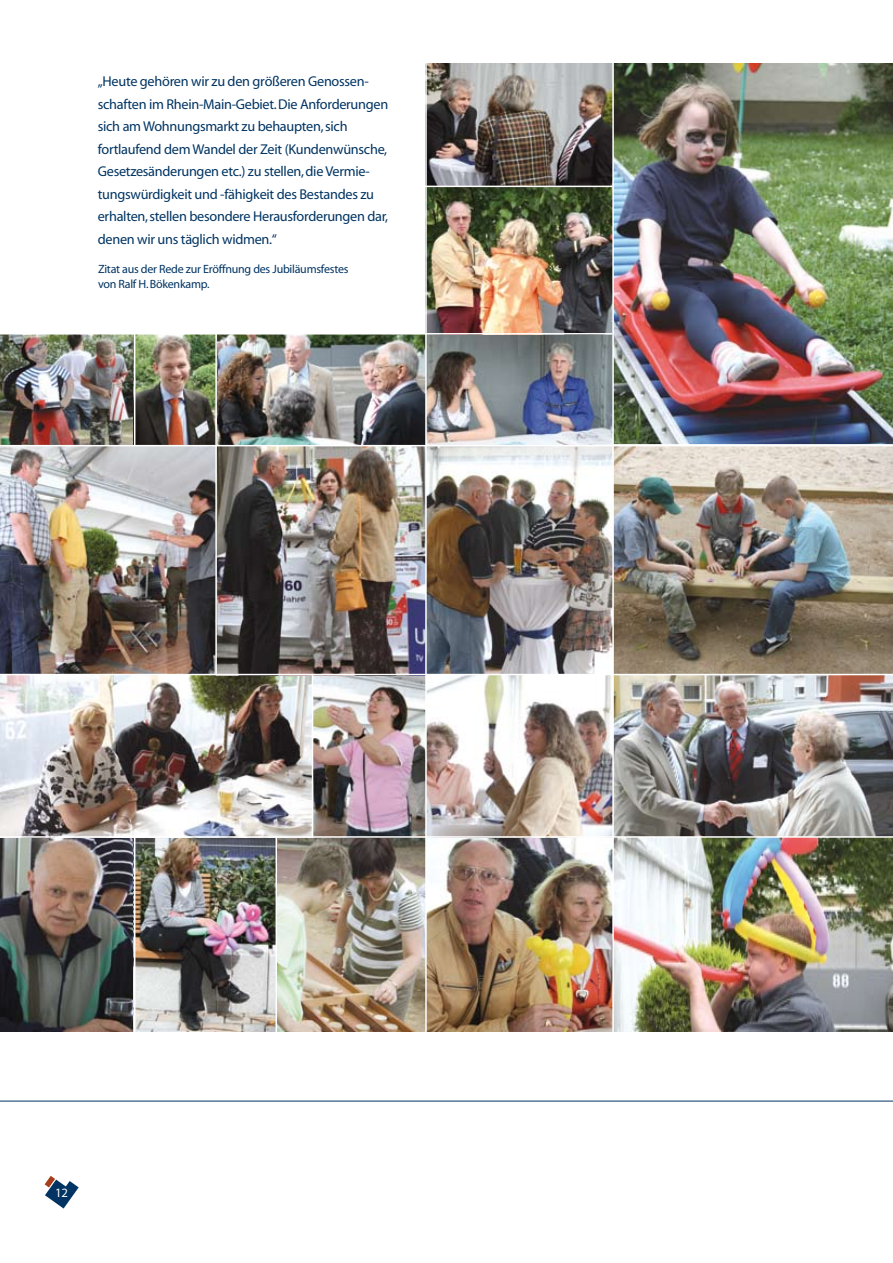
<style>
.page{position:relative;width:893px;height:1263px;background:#fff}
.page>*{position:absolute;margin:0;border:0;box-sizing:border-box;transform-origin:0 0}
.t1{font:14.25px/22.5px "Myriad";letter-spacing:-.02em;color:#013462}
.t2{font:12.75px "Myriad";color:#fff}
.t3{font:12px/15px "Myriad";letter-spacing:-.02em;color:#013462}
</style>
<div class="page">
<img style="left:614px;top:64px;width:279px;height:967px">
<img style="left:0;top:334px;width:612px;height:697px">
<hr style="left:610px;top:444px;width:283px;height:2px;background:#fff">
<svg style="left:45px;top:1176px;width:34px;height:32px"></svg>
<hr style="left:0;top:1101px;width:893px;height:1px;background:#013462">
<img style="left:427px;top:64px;width:185px;height:269px">
<hr style="left:413px;top:186px;width:199px;height:1px;background:#fff">
<hr style="left:0;top:445px;width:893px;height:1px;background:#fff">
<hr style="left:0;top:674px;width:893px;height:1px;background:#fff">
<hr style="left:0;top:836px;width:893px;height:2px;background:#fff">
<hr style="left:425px;top:53px;width:2px;height:1001px;background:#fff">
<hr style="left:312px;top:675px;width:1px;height:163px;background:#fff">
<hr style="left:276px;top:838px;width:1px;height:224px;background:#fff">
<hr style="left:134px;top:838px;width:1px;height:224px;background:#fff">
<hr style="left:215px;top:322px;width:2px;height:353px;background:#fff">
<hr style="left:134px;top:322px;width:1px;height:124px;background:#fff">
<p class="t1" style="left:98px;top:71px;width:292px">„Heute gehören wir zu den größeren Genossen&shy;schaften im Rhein-Main-Gebiet. Die Anforderungen sich am Wohnungsmarkt zu behaupten, sich fortlaufend dem Wandel der Zeit (Kundenwünsche, Gesetzesänderungen etc.) zu stellen, die Vermie&shy;tungswürdigkeit und -fähigkeit des Bestandes zu erhalten, stellen besondere Herausforderungen dar, denen wir uns täglich widmen.“</p>
<p class="t3" style="left:98px;top:262px;width:252px">Zitat aus der Rede zur Eröffnung des Jubiläumsfestes von Ralf H. Bökenkamp.</p>
<p class="t2" style="left:55px;top:1186px;width:13px">12</p>
</div>
